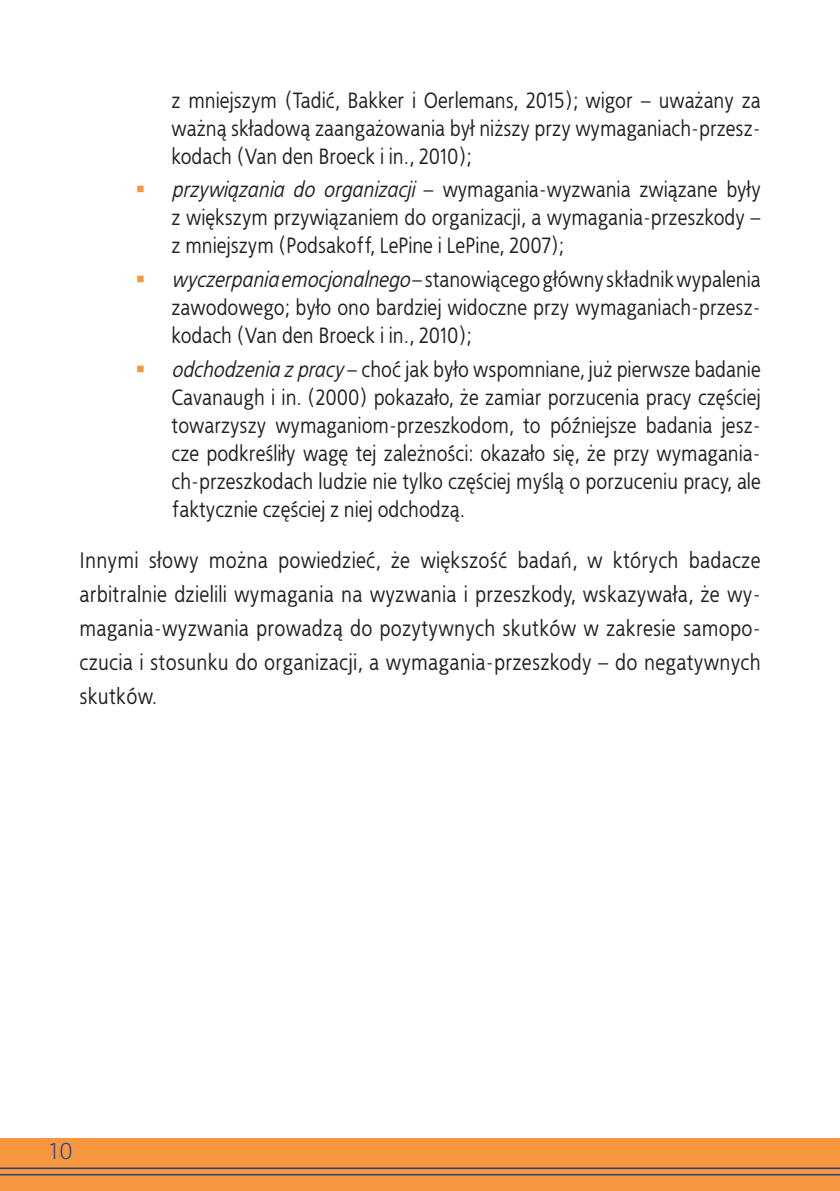
<style>
.page{position:relative;width:840px;height:1191px;background:#fff}
.page>*{position:absolute;margin:0;border:0;box-sizing:border-box;transform-origin:0 0}
.tekst{font:22.4px/34px "EFN Bureau";letter-spacing:.02em;color:#231f20;text-align:justify}
.t1{font:22px/28px "EFN Bureau";letter-spacing:.01em;color:#231f20;text-align:justify}
.t2{font:22px "Straight TTEFN";color:#253f8e}
.s1{font-style:italic}
</style>
<div class="page">
<div style="left:0;top:1138px;width:839px;height:53px;background:#f7973f"></div>
<hr style="left:0;top:1167px;width:839px;height:2px;background:#253f8e">
<hr style="left:0;top:1174px;width:839px;height:1px;background:#253f8e">
<p class="t1" style="left:171px;top:85px;width:590px">z mniejszym (Tadić, Bakker i Oerlemans, 2015); wigor – uważany za ważną składową zaangażowania był niższy przy wymaganiach-przesz&shy;kodach (Van den Broeck i in., 2010);</p>
<p class="t1" style="left:171px;top:175px;width:590px"><span class="s1">przywiązania do organizacji</span> – wymagania-wyzwania związane były z większym przywiązaniem do organizacji, a wymagania-przeszkody – z mniejszym (Podsakoff, LePine i LePine, 2007);</p>
<p class="t1" style="left:171px;top:265px;width:590px"><span class="s1">wyczerpania emocjonalnego</span> – stanowiącego główny składnik wypalenia zawodowego; było ono bardziej widoczne przy wymaganiach-przesz&shy;kodach (Van den Broeck i in., 2010);</p>
<p class="t1" style="left:171px;top:354px;width:590px"><span class="s1">odchodzenia z pracy</span> – choć jak było wspomniane, już pierwsze badanie Cavanaugh i in. (2000) pokazało, że zamiar porzucenia pracy częściej towarzyszy wymaganiom-przeszkodom, to późniejsze badania jesz&shy;cze podkreśliły wagę tej zależności: okazało się, że przy wymagania&shy;ch-przeszkodach ludzie nie tylko częściej myślą o porzuceniu pracy, ale faktycznie częściej z niej odchodzą.</p>
<p class="tekst" style="left:79px;top:542px;width:682px">Innymi słowy można powiedzieć, że większość badań, w których badacze arbitralnie dzielili wymagania na wyzwania i przeszkody, wskazywała, że wy&shy;magania-wyzwania prowadzą do pozytywnych skutków w zakresie samopo&shy;czucia i stosunku do organizacji, a wymagania-przeszkody – do negatywnych skutków.</p>
<p class="t2" style="left:48px;top:1138px;width:25px">10</p>
</div>
